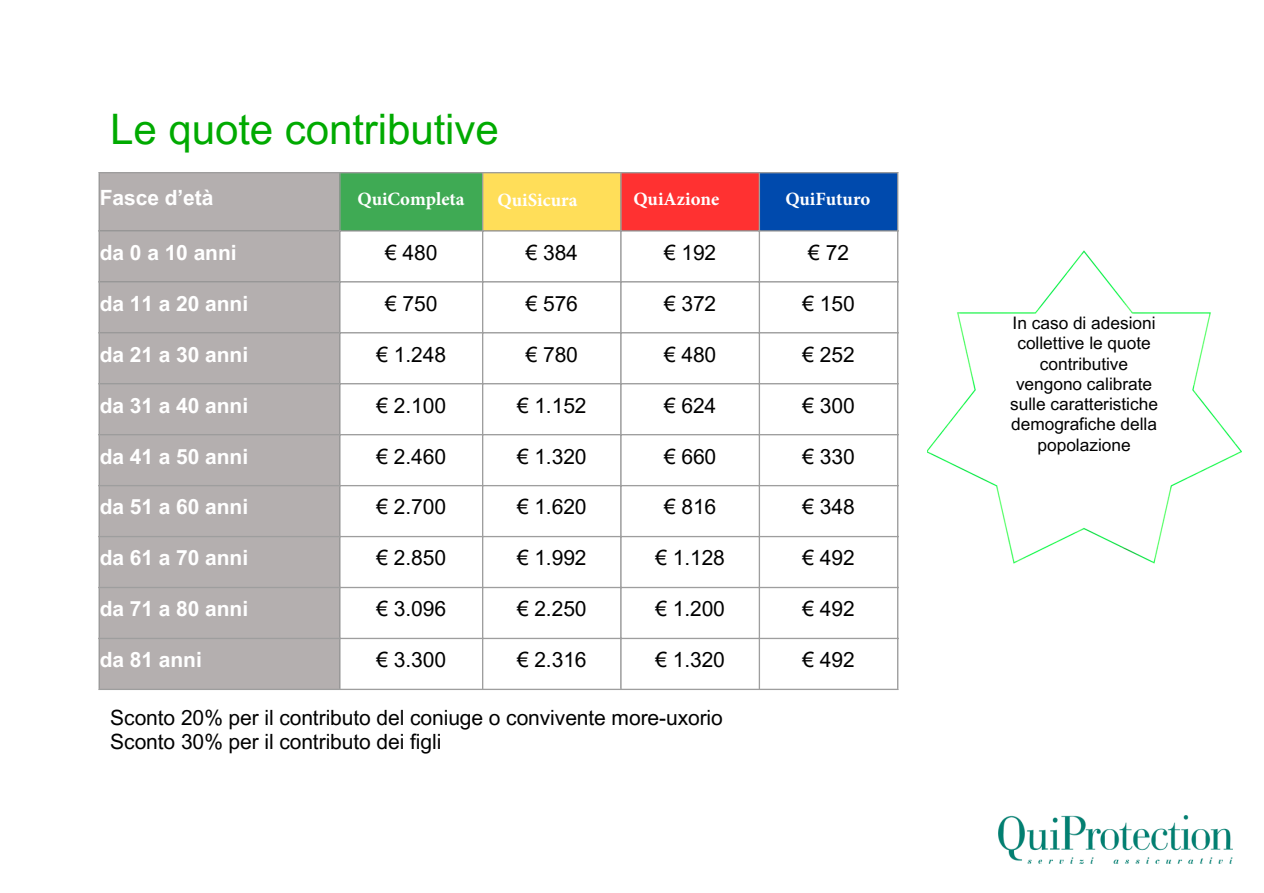
<style>
.page{position:relative;width:1264px;height:893px;background:#fff}
.page>*{position:absolute;margin:0;border:0;box-sizing:border-box;transform-origin:0 0}
.t1{font:42px "Arial MT Pro";color:#0a0}
.t2{font:21px/24.8px "Arial MT Pro";letter-spacing:-.005em;color:#000}
.t3{font:700 21px "Arial MT Pro";letter-spacing:-.005em;color:#fff}
.t4{font:700 18.75px "Minion Pro";color:#fff}
.t5{font:17.25px/20.2px "Arial MT Pro";color:#000;text-align:center}
</style>
<div class="page">
<img style="left:927px;top:250px;width:313px;height:314px">
<div style="left:100px;top:173px;width:239px;height:515px;background:#b4afaf"></div>
<div style="left:339px;top:172px;width:144px;height:59px;background:#3faa54"></div>
<div style="left:482px;top:172px;width:139px;height:59px;background:#ffde59"></div>
<div style="left:620px;top:172px;width:139px;height:59px;background:#ff3131"></div>
<div style="left:759px;top:172px;width:139px;height:59px;background:#004aad"></div>
<hr style="left:99px;top:173px;width:1px;height:515px;background:#9e9e9e">
<hr style="left:339px;top:173px;width:1px;height:515px;background:#9e9e9e">
<hr style="left:482px;top:173px;width:1px;height:515px;background:#9e9e9e">
<hr style="left:620px;top:173px;width:1px;height:515px;background:#9e9e9e">
<hr style="left:758px;top:173px;width:2px;height:515px;background:#9e9e9e">
<hr style="left:897px;top:173px;width:1px;height:515px;background:#9e9e9e">
<hr style="left:99px;top:172px;width:799px;height:1px;background:#9e9e9e">
<hr style="left:99px;top:230px;width:799px;height:1px;background:#9e9e9e">
<hr style="left:99px;top:281px;width:799px;height:1px;background:#9e9e9e">
<hr style="left:99px;top:332px;width:799px;height:1px;background:#9e9e9e">
<hr style="left:99px;top:383px;width:799px;height:1px;background:#9e9e9e">
<hr style="left:99px;top:434px;width:799px;height:1px;background:#9e9e9e">
<hr style="left:99px;top:485px;width:799px;height:1px;background:#9e9e9e">
<hr style="left:99px;top:535px;width:799px;height:2px;background:#9e9e9e">
<hr style="left:99px;top:586px;width:799px;height:2px;background:#9e9e9e">
<hr style="left:99px;top:637px;width:799px;height:1px;background:#9e9e9e">
<hr style="left:99px;top:688px;width:799px;height:1px;background:#9e9e9e">
<img style="left:998px;top:815px;width:234px;height:47px">
<h1 class="t1" style="left:110px;top:113px;width:390px">Le quote contributive</h1>
<p class="t3" style="left:100px;top:189px;width:115px">Fasce d’età</p>
<p class="t4" style="left:357px;top:187px;width:109px">QuiCompleta</p>
<p class="t4" style="left:497px;top:188px;width:81px">QuiSicura</p>
<p class="t4" style="left:633px;top:187px;width:87px">QuiAzione</p>
<p class="t4" style="left:785px;top:187px;width:87px">QuiFuturo</p>
<p class="t3" style="left:100px;top:244px;width:138px">da 0 a 10 anni</p>
<p class="t2" style="left:385px;top:242px;width:54px">€ 480</p>
<p class="t2" style="left:525px;top:242px;width:54px">€ 384</p>
<p class="t2" style="left:664px;top:242px;width:54px">€ 192</p>
<p class="t2" style="left:808px;top:242px;width:42px">€ 72</p>
<p class="t3" style="left:100px;top:295px;width:150px">da 11 a 20 anni</p>
<p class="t2" style="left:385px;top:293px;width:54px">€ 750</p>
<p class="t2" style="left:525px;top:293px;width:54px">€ 576</p>
<p class="t2" style="left:664px;top:293px;width:54px">€ 372</p>
<p class="t2" style="left:802px;top:293px;width:54px">€ 150</p>
<p class="t3" style="left:100px;top:346px;width:150px">da 21 a 30 anni</p>
<p class="t2" style="left:376px;top:344px;width:71px">€ 1.248</p>
<p class="t2" style="left:525px;top:344px;width:54px">€ 780</p>
<p class="t2" style="left:664px;top:344px;width:54px">€ 480</p>
<p class="t2" style="left:802px;top:344px;width:54px">€ 252</p>
<p class="t3" style="left:100px;top:397px;width:150px">da 31 a 40 anni</p>
<p class="t2" style="left:376px;top:395px;width:71px">€ 2.100</p>
<p class="t2" style="left:517px;top:395px;width:71px">€ 1.152</p>
<p class="t2" style="left:664px;top:395px;width:54px">€ 624</p>
<p class="t2" style="left:802px;top:395px;width:54px">€ 300</p>
<p class="t3" style="left:100px;top:448px;width:150px">da 41 a 50 anni</p>
<p class="t2" style="left:376px;top:446px;width:71px">€ 2.460</p>
<p class="t2" style="left:517px;top:446px;width:71px">€ 1.320</p>
<p class="t2" style="left:664px;top:446px;width:54px">€ 660</p>
<p class="t2" style="left:802px;top:446px;width:54px">€ 330</p>
<p class="t3" style="left:100px;top:499px;width:150px">da 51 a 60 anni</p>
<p class="t2" style="left:376px;top:497px;width:71px">€ 2.700</p>
<p class="t2" style="left:517px;top:497px;width:71px">€ 1.620</p>
<p class="t2" style="left:664px;top:497px;width:54px">€ 816</p>
<p class="t2" style="left:802px;top:497px;width:54px">€ 348</p>
<p class="t3" style="left:100px;top:550px;width:150px">da 61 a 70 anni</p>
<p class="t2" style="left:376px;top:548px;width:71px">€ 2.850</p>
<p class="t2" style="left:517px;top:548px;width:71px">€ 1.992</p>
<p class="t2" style="left:655px;top:548px;width:71px">€ 1.128</p>
<p class="t2" style="left:802px;top:548px;width:54px">€ 492</p>
<p class="t3" style="left:100px;top:600px;width:150px">da 71 a 80 anni</p>
<p class="t2" style="left:376px;top:599px;width:71px">€ 3.096</p>
<p class="t2" style="left:517px;top:599px;width:71px">€ 2.250</p>
<p class="t2" style="left:655px;top:599px;width:71px">€ 1.200</p>
<p class="t2" style="left:802px;top:599px;width:54px">€ 492</p>
<p class="t3" style="left:100px;top:651px;width:103px">da 81 anni</p>
<p class="t2" style="left:376px;top:649px;width:71px">€ 3.300</p>
<p class="t2" style="left:517px;top:649px;width:71px">€ 2.316</p>
<p class="t2" style="left:655px;top:649px;width:71px">€ 1.320</p>
<h2 class="t2" style="left:802px;top:649px;width:54px">€ 492</h2>
<p class="t2" style="left:110px;top:707px;width:614px">Sconto 20% per il contributo del coniuge o convivente more-uxorio<br>Sconto 30% per il contributo dei figli</p>
<p class="t5" style="left:1010px;top:315px;width:149px">In caso di adesioni collettive le quote contributive vengono calibrate sulle caratteristiche demografiche della popolazione</p>
</div>
